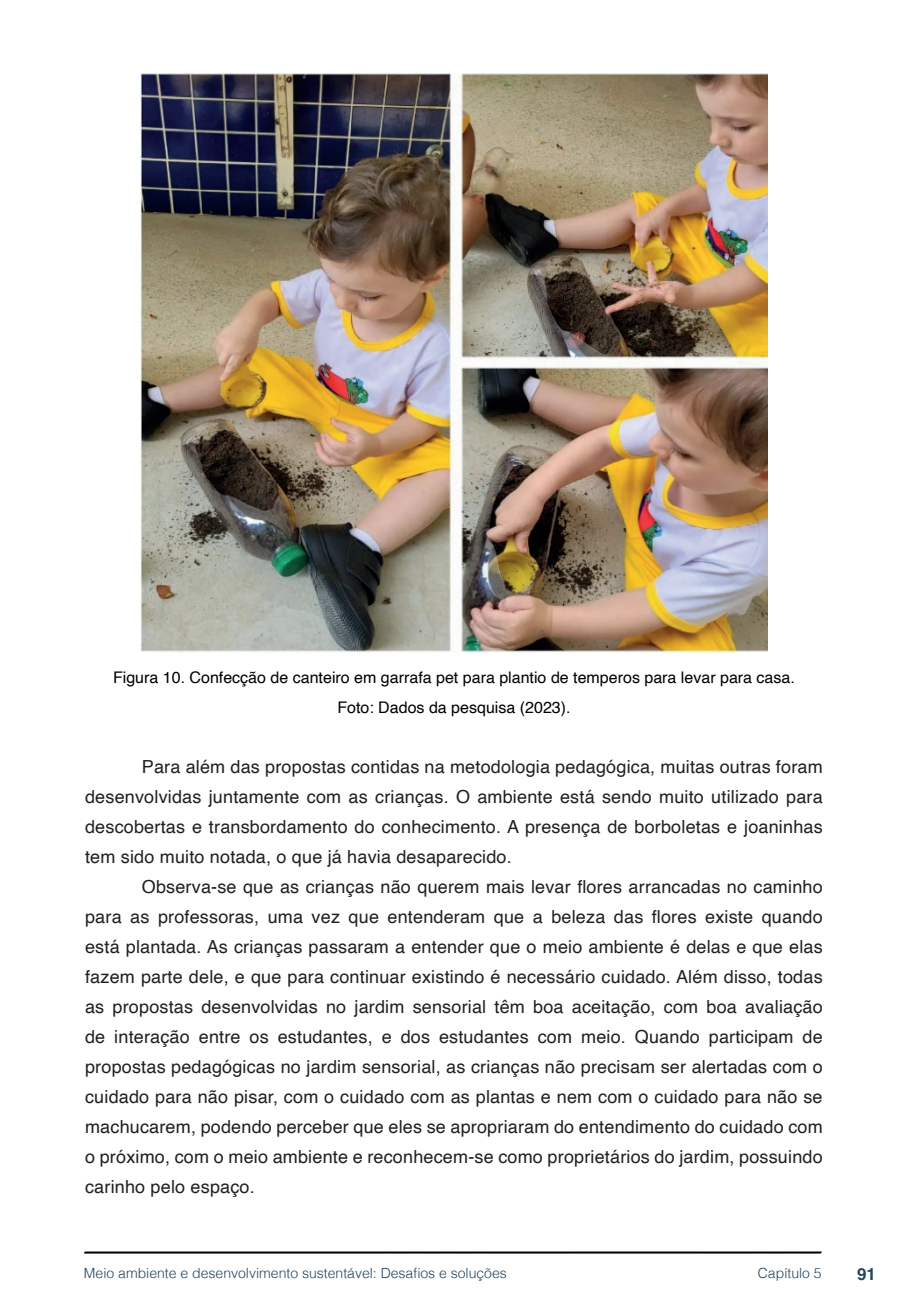
<style>
.page{position:relative;width:908px;height:1304px;background:#fff}
.page>*{position:absolute;margin:0;border:0;box-sizing:border-box;transform-origin:0 0}
.txt{font:18px/30px "Helvetica";letter-spacing:.01em;color:#231f20;text-align:justify}
.t1{font:700 16.8px "Helvetica";color:#23445f}
.imagens_graf_tab{font:16px "Helvetica";color:#000}
.t2{font:300 14px "Helvetica";color:#23445f}
</style>
<div class="page">
<svg style="left:84px;top:1251px;width:737px;height:3px;background:#515151"></svg>
<img style="left:141px;top:74px;width:625px;height:578px">
<p class="imagens_graf_tab" style="left:113px;top:665px;width:683px">Figura 10. Confecção de canteiro em garrafa pet para plantio de temperos para levar para casa.</p>
<p class="imagens_graf_tab" style="left:337px;top:695px;width:235px">Foto: Dados da pesquisa (2023).</p>
<p class="txt" style="left:85px;top:752px;width:738px;text-indent:57px">Para além das propostas contidas na metodologia pedagógica, muitas outras foram desenvolvidas juntamente com as crianças. O ambiente está sendo muito utilizado para descobertas e transbordamento do conhecimento. A presença de borboletas e joaninhas tem sido muito notada, o que já havia desaparecido.</p>
<p class="txt" style="left:85px;top:872px;width:738px;text-indent:57px">Observa-se que as crianças não querem mais levar flores arrancadas no caminho para as professoras, uma vez que entenderam que a beleza das flores existe quando está plantada. As crianças passaram a entender que o meio ambiente é delas e que elas fazem parte dele, e que para continuar existindo é necessário cuidado. Além disso, todas as propostas desenvolvidas no jardim sensorial têm boa aceitação, com boa avaliação de interação entre os estudantes, e dos estudantes com meio. Quando participam de propostas pedagógicas no jardim sensorial, as crianças não precisam ser alertadas com o cuidado para não pisar, com o cuidado com as plantas e nem com o cuidado para não se machucarem, podendo perceber que eles se apropriaram do entendimento do cuidado com o próximo, com o meio ambiente e reconhecem-se como proprietários do jardim, possuindo carinho pelo espaço.</p>
<p class="t2" style="left:84px;top:1261px;width:424px">Meio ambiente e desenvolvimento sustentável: Desafios e soluções</p>
<p class="t2" style="left:757px;top:1261px;width:65px">Capítulo 5</p>
<p class="t1" style="left:856px;top:1264px;width:20px">91</p>
</div>
